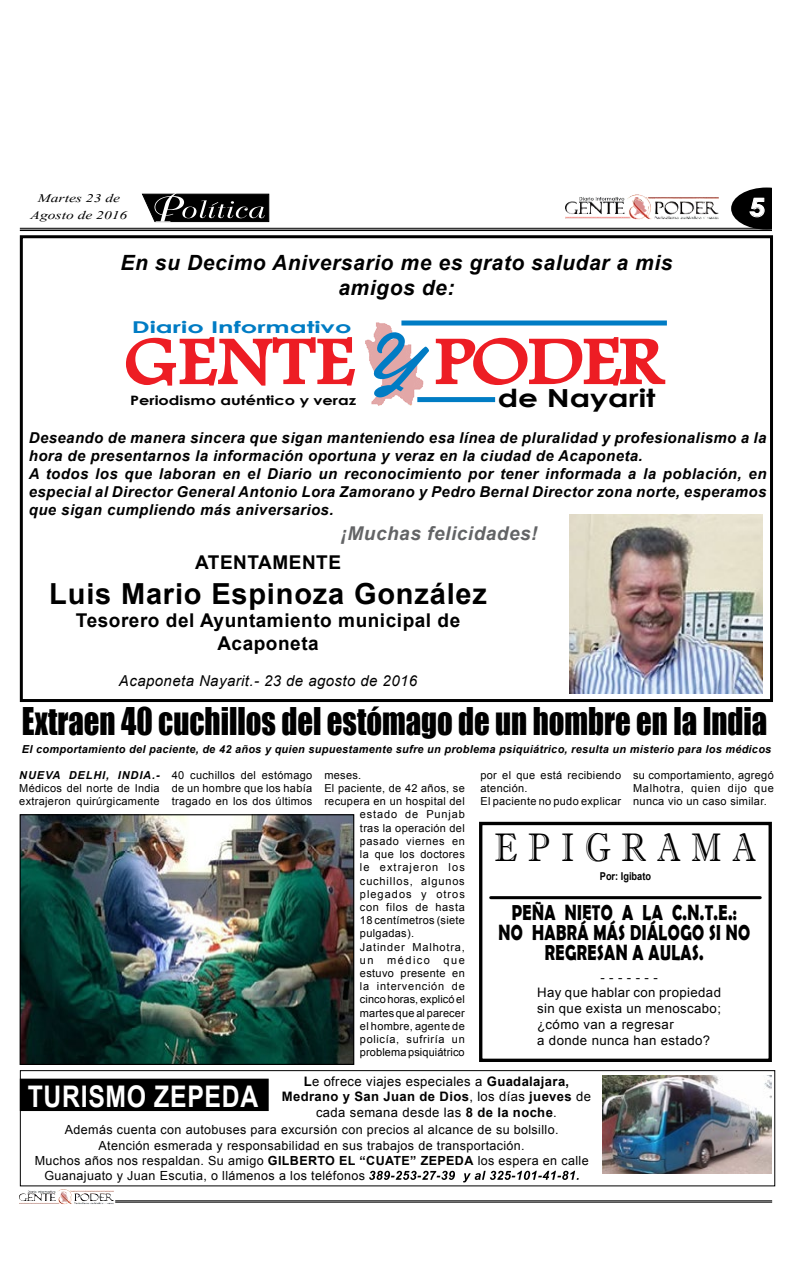
<style>
.page{position:relative;width:792px;height:1276px;background:#fff}
.page>*{position:absolute;margin:0;border:0;box-sizing:border-box;transform-origin:0 0}
.t1{font:39.9px "Imprint MT Shadow";color:#000;scale:.81 1}
.t2{font:35.1px "Impact";color:#000;scale:.87 1}
.t3{font:700 29.8px "Arial";letter-spacing:.03em;color:#fff;scale:.83 1}
.t4{font:700 29px "Arial";letter-spacing:.03em;color:#000}
.t5{font:700 25.2px "Century Gothic";color:#fff;scale:1.14 1}
.t6{font:700 24.9px "Century Gothic";color:#000;scale:1.25 1}
.t7{font:700 21.7px/20px "Berlin Sans FB Demi";letter-spacing:.025em;color:#000;text-align:center;scale:.74 1}
.t8{font:italic 700 21px/25.2px "Arial";letter-spacing:.03em;color:#000;text-align:center}
.t9{font:700 19px/22.8px "Arial";letter-spacing:.03em;color:#000;text-align:center}
.t10{font:italic 700 19px "Arial";letter-spacing:.03em;color:#636466}
.t11{font:700 16.3px "Century Gothic";color:#007cc4;scale:1.58 1}
.t12{font:italic 700 15px/18px "Arial";letter-spacing:.03em;color:#000}
.t13{font:italic 15px "Arial";letter-spacing:.03em;color:#000}
.t14{font:14.6px/17.6px "Vijaya";color:#000;text-align:center;scale:1.32 1}
.t15{font:13.1px/15.9px "Arial";letter-spacing:.03em;color:#000;text-align:center}
.t16{font:700 13px "Century Gothic";color:#000;scale:1.25 1}
.t17{font:12.6px "Arial";letter-spacing:.03em;color:#000}
.t18{font:11px/13.2px "Arial";letter-spacing:.03em;color:#000}
.t19{font:italic 700 11px "Arial";letter-spacing:.03em;color:#000}
.t20{font:11px "Arial";letter-spacing:.01em;color:#000}
.t21{font:11px "Arial";letter-spacing:.055em;color:#000}
.t22{font:11px "Arial";letter-spacing:.075em;color:#000}
.t23{font:11px "Arial";letter-spacing:.005em;color:#000}
.t24{font:italic 700 11px "Arial";letter-spacing:.08em;color:#000}
.t25{font:11px "Arial";letter-spacing:.07em;color:#000}
.t26{font:11px "Arial";letter-spacing:.065em;color:#000}
.t27{font:11px "Arial";letter-spacing:.05em;color:#000}
.t28{font:11px "Arial";letter-spacing:.095em;color:#000}
.t29{font:11px "Arial";letter-spacing:.09em;color:#000}
.t30{font:11px "Arial";letter-spacing:.13em;color:#000}
.t31{font:700 10.8px "Arial";color:#000;scale:.85 1}
.s1{font-weight:700}
</style>
<div class="page">
<img style="left:633px;top:215px;width:15px;height:2px">
<svg style="left:731px;top:187px;width:41px;height:41px"></svg>
<hr style="left:20px;top:228px;width:752px;height:1px;background:#000">
<hr style="left:20px;top:229px;width:752px;height:2px;background:#000">
<img style="left:627px;top:195px;width:23px;height:20px">
<hr style="left:115px;top:1200px;width:657px;height:1px;background:#000">
<hr style="left:115px;top:1201px;width:657px;height:1px;background:#000">
<img style="left:57px;top:1189px;width:15px;height:12px">
<div style="left:20px;top:235px;width:753px;height:467px;border:3px solid #000"></div>
<img style="left:376px;top:322px;width:57px;height:4px">
<svg style="left:126px;top:326px;width:540px;height:80px"></svg>
<div style="left:401px;top:320px;width:266px;height:5px;background:#007cc4"></div>
<div style="left:417px;top:397px;width:78px;height:5px;background:#007cc4"></div>
<img style="left:570px;top:514px;width:192px;height:47px">
<div style="left:20px;top:1070px;width:755px;height:116px;border:1px solid #000"></div>
<div style="left:20px;top:1079px;width:248px;height:31px;background:#000"></div>
<div style="left:20px;top:1078px;width:249px;height:33px;border:1px solid #000"></div>
<svg style="left:141px;top:193px;width:129px;height:30px;background:#3e3e3e"></svg>
<img style="left:22px;top:816px;width:330px;height:247px">
<div style="left:20px;top:814px;width:334px;height:251px;border:1px solid #000"></div>
<img style="left:763px;top:1076px;width:9px;height:97px">
<svg style="left:369px;top:561px;width:394px;height:642px"></svg>
<hr style="left:491px;top:896px;width:269px;height:3px;background:#000">
<h3 class="t14" style="left:31px;top:187px;width:75px">Martes 23 de<br>Agosto de 2016</h3>
<h3 class="t8" style="left:120px;top:251px;width:554px">En su Decimo Aniversario me es grato saludar a mis amigos de:</h3>
<h3 class="t11" style="left:132px;top:314px;width:141px">Diario Informativo</h3>
<h3 class="t5" style="left:749px;top:188px;width:16px">5</h3>
<p class="t16" style="left:130px;top:390px;width:182px">Periodismo auténtico y veraz</p>
<h3 class="t6" style="left:498px;top:379px;width:128px">de Nayarit</h3>
<p class="t12" style="left:29px;top:429px;width:739px">Deseando de manera sincera que sigan manteniendo esa línea de pluralidad y profesionalismo a la hora de presentarnos la información oportuna y veraz en la ciudad de Acaponeta.<br>A todos los que laboran en el Diario un reconocimiento por tener informada a la población, en especial al Director General Antonio Lora Zamorano y Pedro Bernal Director zona norte, esperamos que sigan cumpliendo más aniversarios.</p>
<h3 class="t9" style="left:195px;top:551px;width:148px">ATENTAMENTE</h3>
<h3 class="t4" style="left:49px;top:573px;width:439px">Luis Mario Espinoza González</h3>
<h3 class="t9" style="left:76px;top:609px;width:386px">Tesorero del Ayuntamiento municipal de<br>Acaponeta</h3>
<h3 class="t13" style="left:119px;top:671px;width:300px">Acaponeta Nayarit.- 23 de agosto de 2016</h3>
<h3 class="t10" style="left:341px;top:521px;width:198px">¡Muchas felicidades!</h3>
<h2 class="t2" style="left:22px;top:694px;width:858px">Extraen 40 cuchillos del estómago de un hombre en la India</h2>
<p class="t24" style="left:19px;top:767px;width:142px">NUEVA DELHI, INDIA.-</p>
<p class="t18" style="left:19px;top:781px;width:142px">Médicos del norte de India extrajeron quirúrgicamente</p>
<p class="t19" style="left:22px;top:742px;width:751px">El comportamiento del paciente, de 42 años y quien supuestamente sufre un problema psiquiátrico, resulta un misterio para los médicos</p>
<p class="t18" style="left:172px;top:768px;width:142px;text-align:justify">40 cuchillos del estómago de un hombre que los había tragado en los dos últimos</p>
<p class="t18" style="left:324px;top:768px;width:38px">meses.</p>
<p class="t18" style="left:480px;top:768px;width:142px">por el que está recibiendo atención.<br>El paciente no pudo explicar</p>
<p class="t18" style="left:633px;top:768px;width:142px;text-align:justify">su comportamiento, agregó Malhotra, quien dijo que nunca vio un caso similar.</p>
<p class="t18" style="left:324px;top:781px;width:142px">El paciente, de 42 años, se</p>
<p class="t18" style="left:324px;top:794px;width:142px">recupera en un hospital del</p>
<p class="t22" style="left:360px;top:807px;width:106px">estado de Punjab</p>
<p class="t18" style="left:360px;top:821px;width:106px">tras la operación del</p>
<p class="t27" style="left:360px;top:833px;width:106px">pasado viernes en</p>
<p class="t18" style="left:360px;top:847px;width:106px">la que los doctores</p>
<p class="t28" style="left:360px;top:860px;width:106px">le extrajeron los</p>
<p class="t22" style="left:360px;top:873px;width:106px">cuchillos, algunos</p>
<p class="t29" style="left:360px;top:886px;width:106px">plegados y otros</p>
<p class="t21" style="left:360px;top:899px;width:106px">con filos de hasta</p>
<p class="t18" style="left:360px;top:913px;width:106px">18 centímetros (siete</p>
<p class="t18" style="left:360px;top:926px;width:56px">pulgadas).</p>
<p class="t25" style="left:360px;top:939px;width:106px">Jatinder Malhotra,</p>
<p class="t30" style="left:360px;top:952px;width:106px">un médico que</p>
<p class="t18" style="left:360px;top:966px;width:106px">estuvo presente en</p>
<p class="t26" style="left:360px;top:978px;width:106px">la intervención de</p>
<p class="t23" style="left:360px;top:992px;width:106px">cinco horas, explicó el</p>
<p class="t20" style="left:360px;top:1005px;width:106px">martes que al parecer</p>
<p class="t18" style="left:360px;top:1019px;width:106px">el hombre, agente de</p>
<p class="t21" style="left:360px;top:1031px;width:106px">policía, sufriría un</p>
<p class="t20" style="left:360px;top:1044px;width:106px">problema psiquiátrico</p>
<h1 class="t1" style="left:495px;top:824px;width:324px">E P I G R A M A</h1>
<p class="t31" style="left:600px;top:868px;width:62px">Por: Igibato</p>
<h3 class="t7" style="left:498px;top:902px;width:342px">PEÑA NIETO A LA C.N.T.E.:<br>NO HABRÁ MÁS DIÁLOGO SI NO<br>REGRESAN A AULAS.</h3>
<p class="t15" style="left:537px;top:969px;width:185px;text-align:left;text-indent:63px">- - - - - - -<br>Hay que hablar con propiedad sin que exista un menoscabo; ¿cómo van a regresar<br>a donde nunca han estado?</p>
<h3 class="t3" style="left:28px;top:1076px;width:279px">TURISMO ZEPEDA</h3>
<p class="t15" style="left:282px;top:1073px;width:311px"><span class="s1">L</span>e ofrece viajes especiales a <span class="s1">Guadalajara,<br>Medrano y San Juan de Dios</span>, los días <span class="s1">jueves</span> de cada semana desde las <span class="s1">8 de la noche</span>.</p>
<p class="t17" style="left:65px;top:1121px;width:495px">Además cuenta con autobuses para excursión con precios al alcance de su bolsillo.</p>
<p class="t17" style="left:99px;top:1136px;width:428px">Atención esmerada y responsabilidad en sus trabajos de transportación.</p>
<p class="t17" style="left:35px;top:1151px;width:555px">Muchos años nos respaldan. Su amigo <span class="s1">GILBERTO EL “CUATE” ZEPEDA</span> los espera en calle</p>
<p class="t17" style="left:45px;top:1166px;width:322px">Guanajuato y Juan Escutia, o llámenos a los teléfonos</p>
</div>
